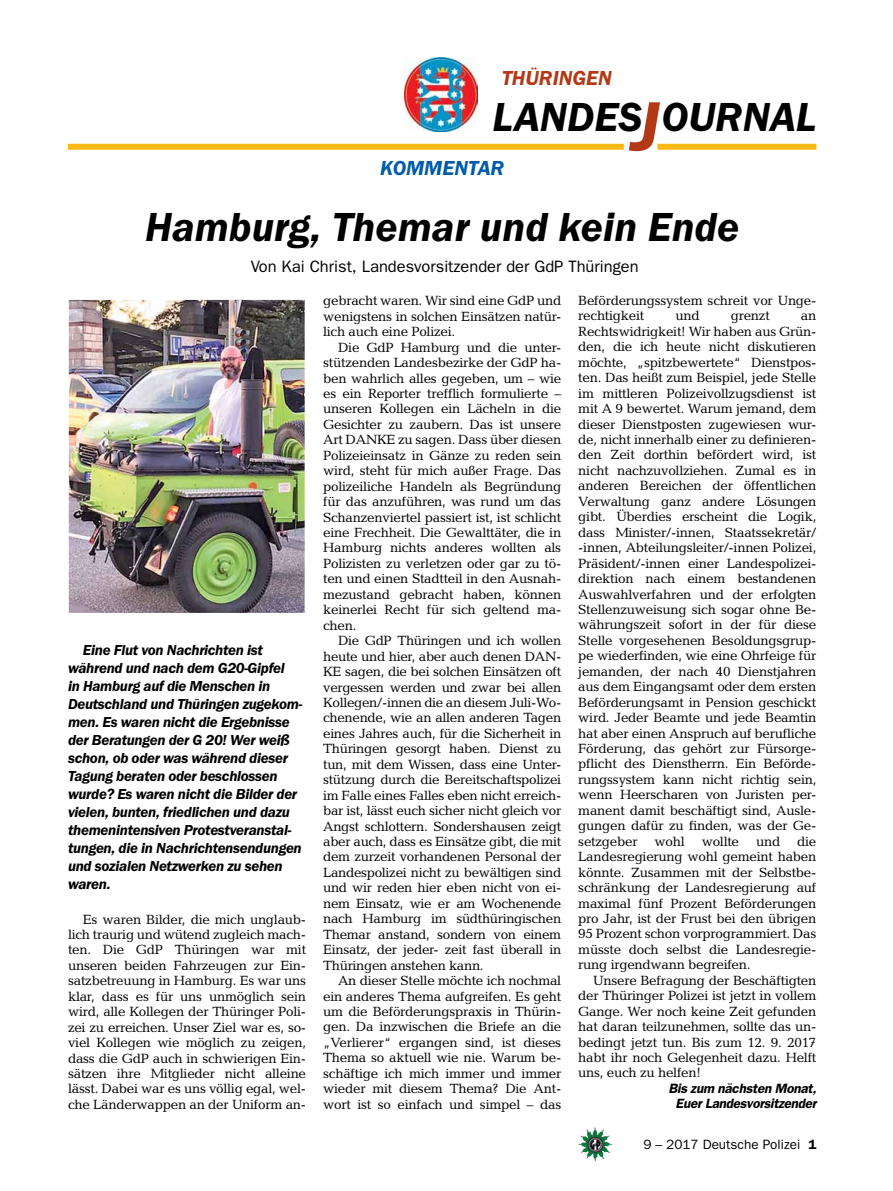
<style>
.page{position:relative;width:893px;height:1191px;background:#fff}
.page>*{position:absolute;margin:0;border:0;box-sizing:border-box;transform-origin:0 0}
.t1{font:italic 600 42px "Franklin Gothic Itc T";color:#000}
.t2{font:italic 600 21px "Franklin Gothic Itc T";color:#b33916}
.t3{font:italic 600 21px "Franklin Gothic Itc T";color:#005baa}
.t4{font:16.5px "Franklin Gothic";color:#000}
.t5{font:italic 600 15px/18px "Franklin Gothic Itc T";letter-spacing:-.02em;color:#000}
.t6{font:13.5px/15.5px "Candida";letter-spacing:-.02em;color:#000;text-align:justify}
.t7{font:italic 600 13.5px/15.5px "Franklin Gothic";letter-spacing:-.02em;color:#000;text-align:center}
.t8{font:13.5px "Franklin Gothic";color:#000}
.s1{font-size:72px;color:#b33916}
.s2{font-weight:600}
</style>
<div class="page">
<img style="left:578px;top:1127px;width:17px;height:25px">
<img style="left:404px;top:58px;width:74px;height:73px">
<div style="left:657px;top:144px;width:159px;height:6px;background:#fdb913"></div>
<div style="left:68px;top:144px;width:556px;height:6px;background:#fdb913"></div>
<img style="left:70px;top:301px;width:233px;height:310px">
<div style="left:67px;top:298px;width:239px;height:316px;border:2px solid #fff"></div>
<h2 class="t2" style="left:502px;top:66px;width:112px">THÜRINGEN</h2>
<h1 class="t1" style="left:492px;top:93px;width:325px">LANDES<span class="s1">J</span>OURNAL</h1>
<h2 class="t3" style="left:380px;top:156px;width:76px">Kommentar</h2>
<h1 class="t1" style="left:145px;top:202px;width:596px">Hamburg, Themar und kein Ende</h1>
<p class="t4" style="left:251px;top:257px;width:390px">Von Kai Christ, Landesvorsitzender der GdP Thüringen</p>
<p class="t6" style="left:323px;top:293px;width:240px">gebracht waren. Wir sind eine GdP und wenigstens in solchen Einsätzen natür&shy;lich auch eine Polizei.</p>
<p class="t6" style="left:323px;top:339px;width:240px;text-indent:15px">Die GdP Hamburg und die unter&shy;stützenden Landesbezirke der GdP ha&shy;ben wahrlich alles gegeben, um – wie es ein Reporter trefflich formulierte – unseren Kollegen ein Lächeln in die Gesichter zu zaubern. Das ist unsere Art DANKE zu sagen. Dass über diesen Polizeieinsatz in Gänze zu reden sein wird, steht für mich außer Frage. Das polizeiliche Handeln als Begründung für das anzuführen, was rund um das Schanzenviertel passiert ist, ist schlicht eine Frechheit. Die Gewalttäter, die in Hamburg nichts anderes wollten als Polizisten zu verletzen oder gar zu tö&shy;ten und einen Stadtteil in den Ausnah&shy;mezustand gebracht haben, können keinerlei Recht für sich geltend ma&shy;chen.</p>
<p class="t6" style="left:323px;top:633px;width:240px;text-indent:15px">Die GdP Thüringen und ich wollen heute und hier, aber auch denen DAN-KE sagen, die bei solchen Einsätzen oft vergessen werden und zwar bei allen Kollegen/-innen die an diesem Juli-Wo&shy;chenende, wie an allen anderen Tagen eines Jahres auch, für die Sicherheit in Thüringen gesorgt haben. Dienst zu tun, mit dem Wissen, dass eine Unter&shy;stützung durch die Bereitschaftspolizei im Falle eines Falles eben nicht erreich&shy;bar ist, lässt euch sicher nicht gleich vor Angst schlottern. Sondershausen zeigt aber auch, dass es Einsätze gibt, die mit dem zurzeit vorhandenen Personal der Landespolizei nicht zu bewältigen sind und wir reden hier eben nicht von ei&shy;nem Einsatz, wie er am Wochenende nach Hamburg im südthüringischen Themar anstand, sondern von einem Einsatz, der jeder- zeit fast überall in Thüringen anstehen kann.</p>
<p class="t6" style="left:323px;top:972px;width:240px;text-indent:15px">An dieser Stelle möchte ich nochmal ein anderes Thema aufgreifen. Es geht um die Beförderungspraxis in Thürin&shy;gen. Da inzwischen die Briefe an die „Verlierer“ ergangen sind, ist dieses Thema so aktuell wie nie. Warum be&shy;schäftige ich mich immer und immer wieder mit diesem Thema? Die Ant&shy;wort ist so einfach und simpel – das</p>
<p class="t6" style="left:578px;top:293px;width:240px">Beförderungssystem schreit vor Unge&shy;rechtigkeit</p>
<p class="t6" style="left:675px;top:308px;width:26px">und</p>
<p class="t6" style="left:731px;top:308px;width:41px">grenzt</p>
<p class="t6" style="left:578px;top:308px;width:240px;text-indent:223px">an Rechtswidrigkeit! Wir haben aus Grün&shy;den, die ich heute nicht diskutieren möchte, „spitzbewertete“ Dienstpos&shy;ten. Das heißt zum Beispiel, jede Stelle im mittleren Polizeivollzugsdienst ist mit A 9 bewertet. Warum jemand, dem dieser Dienstposten zugewiesen wur&shy;de, nicht innerhalb einer zu definieren&shy;den Zeit dorthin befördert wird, ist nicht nachzuvollziehen. Zumal es in anderen Bereichen der öffentlichen Verwaltung ganz andere Lösungen gibt. Überdies erscheint die Logik, dass Minister/-innen, Staatssekretär/ -innen, Abteilungsleiter/-innen Polizei, Präsident/-innen einer Landespolizei&shy;direktion nach einem bestandenen Auswahlverfahren und der erfolgten Stellenzuweisung sich sogar ohne Be&shy;währungszeit sofort in der für diese Stelle vorgesehenen Besoldungsgrup&shy;pe wiederfinden, wie eine Ohrfeige für jemanden, der nach 40 Dienstjahren aus dem Eingangsamt oder dem ersten Beförderungsamt in Pension geschickt wird. Jeder Beamte und jede Beamtin hat aber einen Anspruch auf berufliche Förderung, das gehört zur Fürsorge&shy;pflicht des Dienstherrn. Ein Beförde&shy;rungssystem kann nicht richtig sein, wenn Heerscharen von Juristen per&shy;manent damit beschäftigt sind, Ausle&shy;gungen dafür zu finden, was der Ge&shy;setzgeber</p>
<p class="t5" style="left:68px;top:641px;width:236px;text-indent:15px">Eine Flut von Nachrichten ist während und nach dem G20-Gipfel<br>in Hamburg auf die Menschen in<br>Deutschland und Thüringen zugekom&shy;men. Es waren nicht die Ergebnisse der Beratungen der G 20! Wer weiß schon, ob oder was während dieser<br>Tagung beraten oder beschlossen wurde? Es waren nicht die Bilder der vielen, bunten, friedlichen und dazu themenintensiven Protestveranstal&shy;tungen, die in Nachrichtensendungen und sozialen Netzwerken zu sehen waren.</p>
<p class="t6" style="left:68px;top:911px;width:240px;text-indent:15px">Es waren Bilder, die mich unglaub&shy;lich traurig und wütend zugleich mach&shy;ten. Die GdP Thüringen war mit unseren beiden Fahrzeugen zur Ein&shy;satzbetreuung in Hamburg. Es war uns klar, dass es für uns unmöglich sein wird, alle Kollegen der Thüringer Poli&shy;zei zu erreichen. Unser Ziel war es, so&shy;viel Kollegen wie möglich zu zeigen, dass die GdP auch in schwierigen Ein&shy;sätzen ihre Mitglieder nicht alleine lässt. Dabei war es uns völlig egal, wel&shy;che Länderwappen an der Uniform an-</p>
<p class="t6" style="left:578px;top:833px;width:240px;text-indent:219px">die Landesregierung wohl gemeint haben könnte. Zusammen mit der Selbstbe&shy;schränkung der Landesregierung auf maximal fünf Prozent Beförderungen pro Jahr, ist der Frust bei den übrigen 95 Prozent schon vorprogrammiert. Das müsste doch selbst die Landesregie&shy;rung irgendwann begreifen.</p>
<p class="t6" style="left:578px;top:972px;width:240px;text-indent:15px">Unsere Befragung der Beschäftigten der Thüringer Polizei ist jetzt in vollem Gange. Wer noch keine Zeit gefunden hat daran teilzunehmen, sollte das un&shy;bedingt jetzt tun. Bis zum 12. 9. 2017 habt ihr noch Gelegenheit dazu. Helft uns, euch zu helfen!</p>
<p class="t7" style="left:668px;top:1080px;width:149px">Bis zum nächsten Monat,<br>Euer Landesvorsitzender</p>
<p class="t6" style="left:655px;top:833px;width:32px">wohl</p>
<p class="t6" style="left:702px;top:833px;width:39px">wollte</p>
<p class="t6" style="left:756px;top:833px;width:26px">und</p>
<p class="t8" style="left:643px;top:1136px;width:175px">9 – 2017 Deutsche Polizei <span class="s2">1</span></p>
</div>
